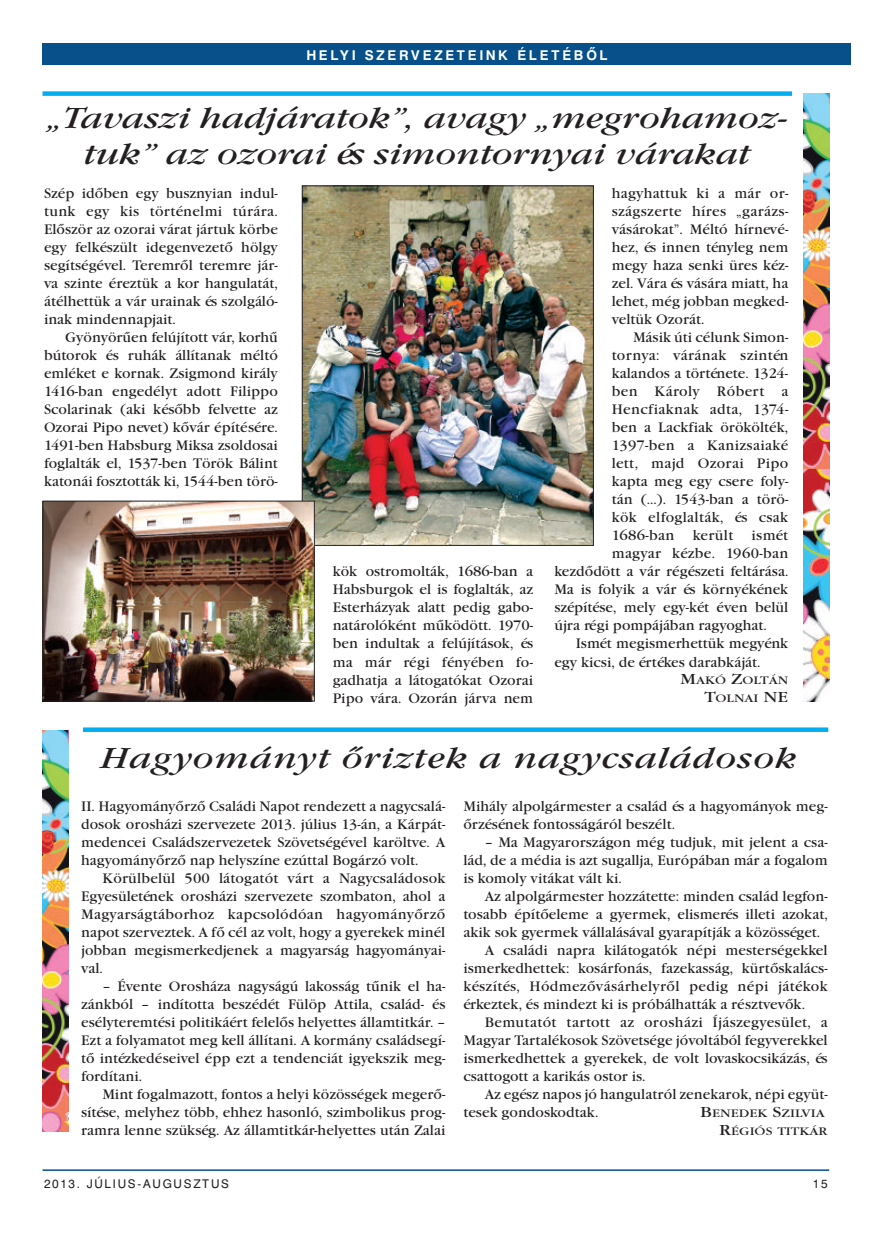
<style>
.page{position:relative;width:893px;height:1234px;background:#fff}
.page>*{position:absolute;margin:0;border:0;box-sizing:border-box;transform-origin:0 0}
.t1{font:italic 30px/36px "Garamond.PFL";color:#231f20;text-align:center;scale:1.2 1}
.t2{font:italic 30px "Garamond.PFL";letter-spacing:.03em;color:#231f20;scale:1.2 1}
.t3{font:14.25px/18px "Garamond.PFL";color:#231f20;text-align:justify}
.t4{font:14.25px "Garamond.PFL";letter-spacing:.025em;color:#231f20}
.t5{font:700 13.5px "Swiss 721.PFL";letter-spacing:.21em;color:#fff}
.t6{font:12px "Swiss 721.PFL";letter-spacing:.14em;color:#231f20}
.t7{font:11.25px/18px "Garamond.PFL";color:#231f20;text-align:right;scale:1.2 1}
.s1{font-size:15px}
</style>
<div class="page">
<div style="left:43px;top:43px;width:786px;height:22px;background:#07508a"></div>
<hr style="left:43px;top:1169px;width:786px;height:1px;background:#07508a">
<div style="left:64px;top:43px;width:786px;height:22px;background:#07508a"></div>
<img style="left:304px;top:187px;width:288px;height:356px">
<div style="left:302px;top:185px;width:292px;height:360px;border:1px solid #231f20"></div>
<img style="left:45px;top:502px;width:268px;height:197px">
<div style="left:43px;top:500px;width:272px;height:201px;border:1px solid #231f20"></div>
<img style="left:804px;top:94px;width:25px;height:375px">
<img style="left:804px;top:469px;width:25px;height:232px">
<img style="left:43px;top:730px;width:25px;height:401px">
<div style="left:43px;top:91px;width:749px;height:5px;background:#00aeef"></div>
<svg style="left:83px;top:727px;width:745px;height:4px;background:#1db7f0"></svg>
<p class="t5" style="left:306px;top:46px;width:302px">HELYI SZERVEZETEINK ÉLETÉBŐL</p>
<h1 class="t1" style="left:47px;top:100px;width:618px">„Tavaszi hadjáratok”, avagy „megrohamoz&shy;tuk” az ozorai és simontornyai várakat</h1>
<p class="t3" style="left:44px;top:184px;width:235px">Szép időben egy busznyian indul&shy;tunk egy kis történelmi túrára.<br>Először az ozorai várat jártuk körbe egy felkészült idegenvezető hölgy segítségével. Teremről teremre jár&shy;va szinte éreztük a kor hangulatát, átélhettük a vár urainak és szolgáló&shy;inak mindennapjait.</p>
<p class="t3" style="left:44px;top:328px;width:235px;text-indent:21px">Gyönyörűen felújított vár, korhű bútorok és ruhák állítanak méltó emléket e kornak. Zsigmond király 1416-ban engedélyt adott Filippo Scolarinak (aki később felvette az Ozorai Pipo nevet) kővár építésére.<br>1491-ben Habsburg Miksa zsoldosai foglalták el, 1537-ben Török Bálint katonái fosztották ki, 1544-ben törö-</p>
<p class="t3" style="left:333px;top:562px;width:202px">kök ostromolták, 1686-ban a Habsburgok el is foglalták, az Esterházyak alatt pedig gabo&shy;natárolóként működött. 1970- ben indultak a felújítások, és ma már régi fényében fo&shy;gadhatja a látogatókat Ozorai Pipo vára. Ozorán járva nem</p>
<p class="t3" style="left:612px;top:184px;width:178px">hagyhattuk ki a már or&shy;szágszerte híres „garázs&shy;vásárokat”. Méltó hírnevé&shy;hez, és innen tényleg nem megy haza senki üres kéz&shy;zel. Vára és vására miatt, ha lehet, még jobban megked&shy;veltük Ozorát.</p>
<p class="t3" style="left:612px;top:328px;width:178px;text-indent:21px">Másik úti célunk Simon&shy;tornya: várának szintén kalandos a története. 1324- ben Károly Róbert a Hencfiaknak adta, 1374- ben a Lackfiak örökölték, 1397-ben a Kanizsaiaké lett, majd Ozorai Pipo kapta meg egy csere foly&shy;tán (...). 1543-ban a törö&shy;kök elfoglalták, és csak 1686-ban</p>
<p class="t3" style="left:693px;top:526px;width:42px">került</p>
<p class="t3" style="left:752px;top:526px;width:38px">ismét</p>
<p class="t4" style="left:612px;top:545px;width:178px">magyar kézbe. 1960-ban</p>
<p class="t3" style="left:554px;top:562px;width:235px">kezdődött a vár régészeti feltárása.</p>
<p class="t3" style="left:554px;top:580px;width:235px">Ma is folyik a vár és környékének</p>
<p class="t3" style="left:554px;top:598px;width:235px">szépítése, mely egy-két éven belül</p>
<p class="t3" style="left:554px;top:616px;width:214px">újra régi pompájában ragyoghat.</p>
<p class="t3" style="left:576px;top:634px;width:214px">Ismét megismerhettük megyénk</p>
<p class="t3" style="left:554px;top:652px;width:208px">egy kicsi, de értékes darabkáját.</p>
<p class="t7" style="left:680px;top:671px;width:92px"><span class="s1">M</span>AKÓ <span class="s1">Z</span>OLTÁN<br><span class="s1">T</span>OLNAI <span class="s1">NE</span></p>
<h1 class="t2" style="left:101px;top:739px;width:582px">Hagyományt őriztek a nagycsaládosok</h1>
<p class="t3" style="left:81px;top:796px;width:366px">II. Hagyományőrző Családi Napot rendezett a nagycsalá&shy;dosok orosházi szervezete 2013. július 13-án, a Kárpát&shy;medencei Családszervezetek Szövetségével karöltve. A hagyományőrző nap helyszíne ezúttal Bogárzó volt.</p>
<p class="t3" style="left:81px;top:868px;width:366px;text-indent:21px">Körülbelül 500 látogatót várt a Nagycsaládosok Egyesületének orosházi szervezete szombaton, ahol a Magyarságtáborhoz kapcsolódóan hagyományőrző napot szerveztek. A fő cél az volt, hogy a gyerekek minél jobban megismerkedjenek a magyarság hagyományai&shy;val.</p>
<p class="t3" style="left:81px;top:976px;width:366px;text-indent:21px">– Évente Orosháza nagyságú lakosság tűnik el ha&shy;zánkból – indította beszédét Fülöp Attila, család- és esélyteremtési politikáért felelős helyettes államtitkár. – Ezt a folyamatot meg kell állítani. A kormány családsegí&shy;tő intézkedéseivel épp ezt a tendenciát igyekszik meg&shy;fordítani.</p>
<p class="t3" style="left:81px;top:1084px;width:366px;text-indent:21px">Mint fogalmazott, fontos a helyi közösségek megerő&shy;sítése, melyhez több, ehhez hasonló, szimbolikus prog&shy;ramra lenne szükség. Az államtitkár-helyettes után Zalai</p>
<p class="t3" style="left:463px;top:796px;width:366px">Mihály alpolgármester a család és a hagyományok meg&shy;őrzésének fontosságáról beszélt.</p>
<p class="t3" style="left:463px;top:832px;width:366px;text-indent:21px">– Ma Magyarországon még tudjuk, mit jelent a csa&shy;lád, de a média is azt sugallja, Európában már a fogalom is komoly vitákat vált ki.</p>
<p class="t3" style="left:485px;top:886px;width:344px">Az alpolgármester hozzátette: minden család legfon-</p>
<p class="t3" style="left:463px;top:904px;width:366px">tosabb építőeleme a gyermek, elismerés illeti azokat,</p>
<p class="t3" style="left:463px;top:922px;width:358px">akik sok gyermek vállalásával gyarapítják a közösséget.</p>
<p class="t3" style="left:485px;top:940px;width:344px">A családi napra kilátogatók népi mesterségekkel</p>
<p class="t3" style="left:463px;top:958px;width:366px">ismerkedhettek: kosárfonás, fazekasság, kürtőskalács-</p>
<p class="t4" style="left:463px;top:977px;width:366px">készítés, Hódmezővásárhelyről pedig népi játékok</p>
<p class="t3" style="left:463px;top:994px;width:343px">érkeztek, és mindezt ki is próbálhatták a résztvevők.</p>
<p class="t4" style="left:485px;top:1013px;width:344px">Bemutatót tartott az orosházi Íjászegyesület, a</p>
<p class="t3" style="left:463px;top:1030px;width:366px">Magyar Tartalékosok Szövetsége jóvoltából fegyverekkel</p>
<p class="t3" style="left:463px;top:1048px;width:366px">ismerkedhettek a gyerekek, de volt lovaskocsikázás, és</p>
<p class="t3" style="left:463px;top:1066px;width:184px">csattogott a karikás ostor is.</p>
<p class="t3" style="left:485px;top:1084px;width:344px">Az egész napos jó hangulatról zenekarok, népi együt-</p>
<p class="t3" style="left:463px;top:1102px;width:136px">tesek gondoskodtak.</p>
<p class="t7" style="left:700px;top:1103px;width:108px"><span class="s1">B</span>ENEDEK <span class="s1">S</span>ZILVIA<br><span class="s1">R</span>ÉGIÓS TITKÁR</p>
<p class="t6" style="left:44px;top:1175px;width:187px">2013. JÚLIUS-AUGUSZTUS</p>
<p class="t6" style="left:813px;top:1175px;width:16px">15</p>
</div>
